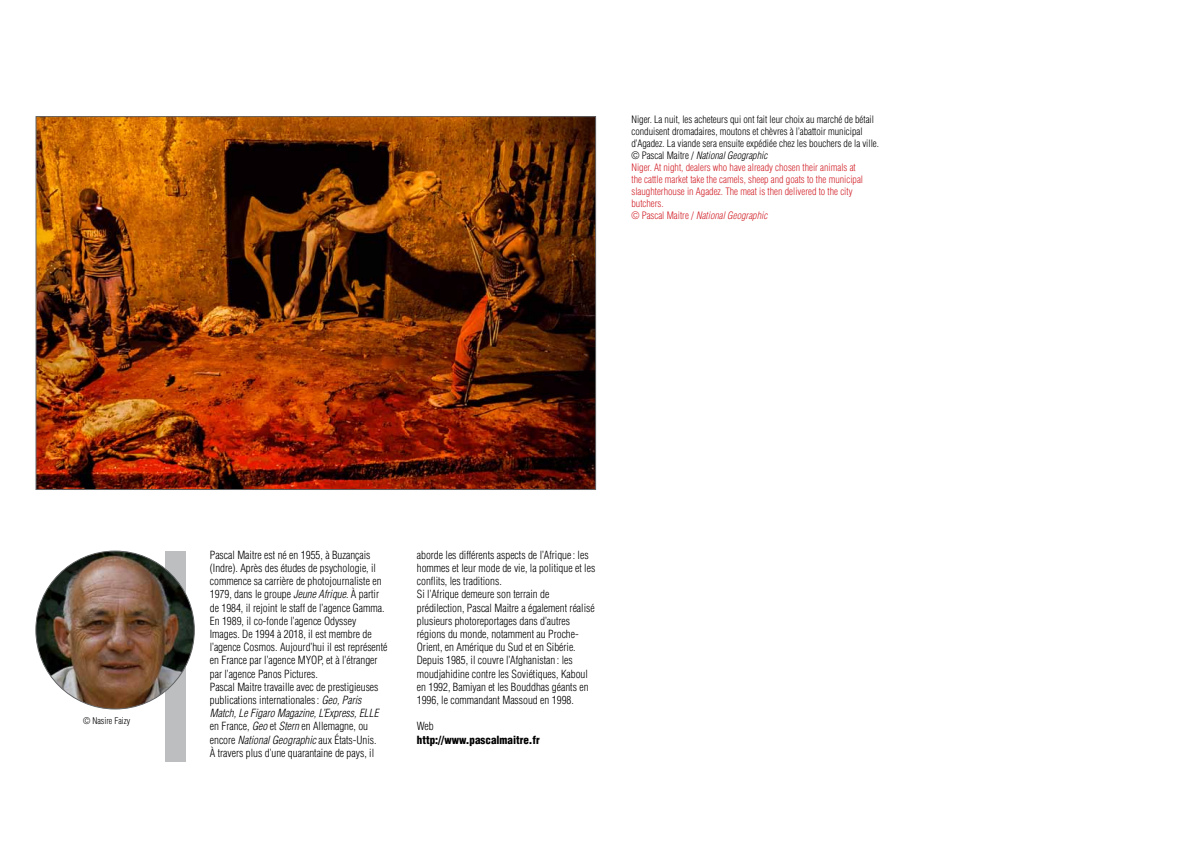
<style>
.page{position:relative;width:1191px;height:842px;background:#fff}
.page>*{position:absolute;margin:0;border:0;box-sizing:border-box;transform-origin:0 0}
.t1{font:300 condensed 11px/13.2px "Helvetica LT Std";color:#000}
.t2{font:900 condensed 11px "Helvetica LT Std";color:#000}
.t3{font:300 condensed 10px/12px "Helvetica LT Std";color:#000}
.t4{font:300 condensed 9px "Helvetica LT Std";color:#000}
.s1{font-style:italic}
.s2{color:#d2232a}
.s3{font-style:italic;color:#d2232a}
</style>
<div class="page">
<img style="left:38px;top:118px;width:556px;height:370px">
<div style="left:165px;top:551px;width:21px;height:210px;background:#bcbec0"></div>
<img style="left:36px;top:551px;width:158px;height:158px;border-radius:79px">
<p class="t3" style="left:631px;top:114px;width:249px">Niger. La nuit, les acheteurs qui ont fait leur choix au marché de bétail conduisent dromadaires, moutons et chèvres à l’abattoir municipal d’Agadez. La viande sera ensuite expédiée chez les bouchers de la ville. © Pascal Maitre / <span class="s1">National Geographic<br></span><span class="s2">Niger. At night, dealers who have already chosen their animals at<br>the cattle market take the camels, sheep and goats to the municipal slaughterhouse in Agadez. The meat is then delivered to the city butchers.<br>© Pascal Maitre /</span> <span class="s3">National Geographic</span></p>
<p class="t4" style="left:83px;top:715px;width:49px">© Nasire Faizy</p>
<p class="t1" style="left:210px;top:548px;width:179px">Pascal Maitre est né en 1955, à Buzançais (Indre). Après des études de psychologie, il commence sa carrière de photojournaliste en 1979, dans le groupe <span class="s1">Jeune Afrique</span>. À partir de 1984, il rejoint le staff de l’agence Gamma.<br>En 1989, il co-fonde l’agence Odyssey Images. De 1994 à 2018, il est membre de l’agence Cosmos. Aujourd’hui il est représenté en France par l’agence MYOP, et à l’étranger par l’agence Panos Pictures.<br>Pascal Maitre travaille avec de prestigieuses publications internationales: <span class="s1">Geo, Paris Match, Le Figaro Magazine, L’Express, ELLE </span>en France, <span class="s1">Geo</span> et <span class="s1">Stern</span> en Allemagne, ou encore <span class="s1">National Geographic</span> aux États-Unis.<br>À travers plus d’une quarantaine de pays, il</p>
<p class="t1" style="left:417px;top:548px;width:180px">aborde les différents aspects de l’Afrique: les hommes et leur mode de vie, la politique et les conflits, les traditions.<br>Si l’Afrique demeure son terrain de prédilection, Pascal Maitre a également réalisé plusieurs photoreportages dans d’autres régions du monde, notamment au Proche-Orient, en Amérique du Sud et en Sibérie.<br>Depuis 1985, il couvre l’Afghanistan : les moudjahidine contre les Soviétiques, Kaboul en 1992, Bamiyan et les Bouddhas géants en 1996, le commandant Massoud en 1998.</p>
<p class="t1" style="left:417px;top:720px;width:18px">Web</p>
<p class="t2" style="left:417px;top:732px;width:125px">http://www.pascalmaitre.fr</p>
</div>
